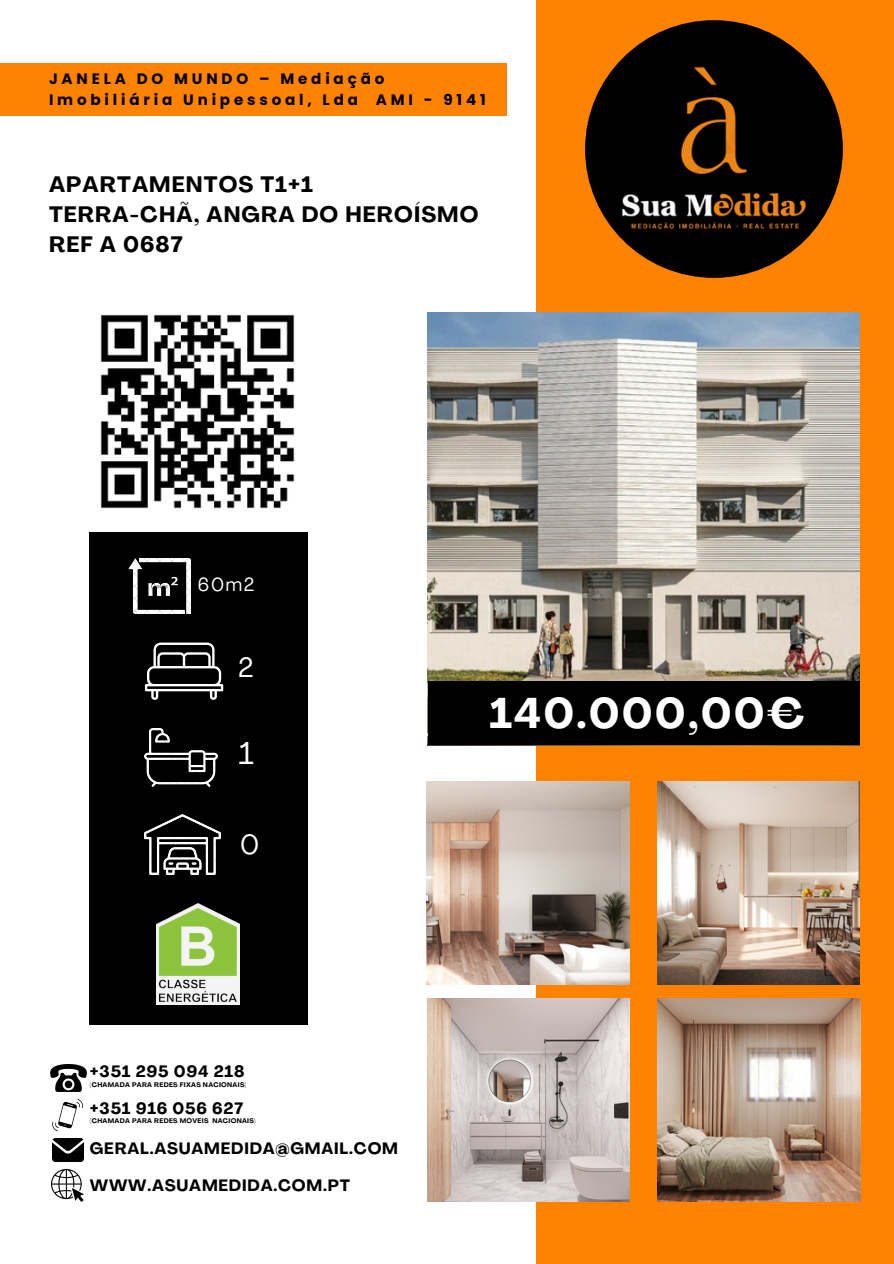
<style>
.page{position:relative;width:894px;height:1264px;background:#fff}
.page>*{position:absolute;margin:0;border:0;box-sizing:border-box;transform-origin:0 0}
.t1{font:700 42.3px "Agrandir";letter-spacing:.05em;color:#fff}
.t2{font:31.2px "Agrandir";color:#fff}
.t3{font:27.3px "Agrandir";color:#fff}
.t4{font:700 22.05px/30px "Agrandir";letter-spacing:.05em;color:#000}
.t5{font:18.75px "Agrandir";color:#fff}
.t6{font:700 16.2px "Agrandir";letter-spacing:.05em;color:#000}
.t7{font:700 15.15px/21px "Poppins";letter-spacing:.25em;color:#000}
.t8{font:700 6.6px "Agrandir";letter-spacing:.05em;color:#000}
</style>
<div class="page">
<img style="left:100px;top:314px;width:195px;height:195px">
<div style="left:536px;top:0;width:357px;height:1263px;background:#ff8200"></div>
<img style="left:427px;top:313px;width:432px;height:368px">
<img style="left:427px;top:999px;width:202px;height:202px">
<img style="left:426px;top:781px;width:203px;height:203px">
<img style="left:657px;top:781px;width:202px;height:203px">
<div style="left:89px;top:532px;width:218px;height:493px;background:#000"></div>
<img style="left:585px;top:20px;width:257px;height:258px;border-radius:50%">
<div style="left:0;top:63px;width:506px;height:53px;background:#ff8200"></div>
<div style="left:427px;top:681px;width:432px;height:64px;background:#000"></div>
<img style="left:657px;top:999px;width:203px;height:202px">
<img style="left:50px;top:1064px;width:37px;height:27px">
<img style="left:52px;top:1099px;width:31px;height:31px">
<img style="left:52px;top:1138px;width:31px;height:23px">
<img style="left:52px;top:1169px;width:31px;height:32px">
<img style="left:129px;top:558px;width:62px;height:56px">
<svg style="left:145px;top:642px;width:78px;height:58px"></svg>
<img style="left:145px;top:728px;width:73px;height:58px">
<img style="left:145px;top:814px;width:75px;height:60px">
<img style="left:156px;top:903px;width:83px;height:101px">
<p class="t7" style="left:49px;top:68px;width:438px">JANELA DO MUNDO – Mediação<br>Imobiliária Unipessoal, Lda AMI - 9141</p>
<p class="t4" style="left:49px;top:171px;width:431px">APARTAMENTOS T1+1<br>TERRA-CHÃ, ANGRA DO HEROÍSMO</p>
<p class="t4" style="left:49px;top:231px;width:135px">REF A 0687</p>
<p class="t5" style="left:198px;top:577px;width:58px">60m2</p>
<p class="t3" style="left:238px;top:656px;width:17px">2</p>
<p class="t2" style="left:238px;top:740px;width:16px">1</p>
<p class="t3" style="left:240px;top:833px;width:21px">0</p>
<p class="t6" style="left:90px;top:1064px;width:156px">+351 295 094 218</p>
<p class="t6" style="left:90px;top:1101px;width:155px">+351 916 056 627</p>
<p class="t8" style="left:90px;top:1082px;width:158px">(CHAMADA PARA REDES FIXAS NACIONAIS)</p>
<p class="t8" style="left:90px;top:1118px;width:167px">(CHAMADA PARA REDES MÓVEIS NACIONAIS)</p>
<p class="t6" style="left:90px;top:1142px;width:309px">GERAL.ASUAMEDIDA@GMAIL.COM</p>
<p class="t6" style="left:90px;top:1179px;width:261px">WWW.ASUAMEDIDA.COM.PT</p>
<p class="t1" style="left:489px;top:696px;width:316px">140.000,00€</p>
</div>
